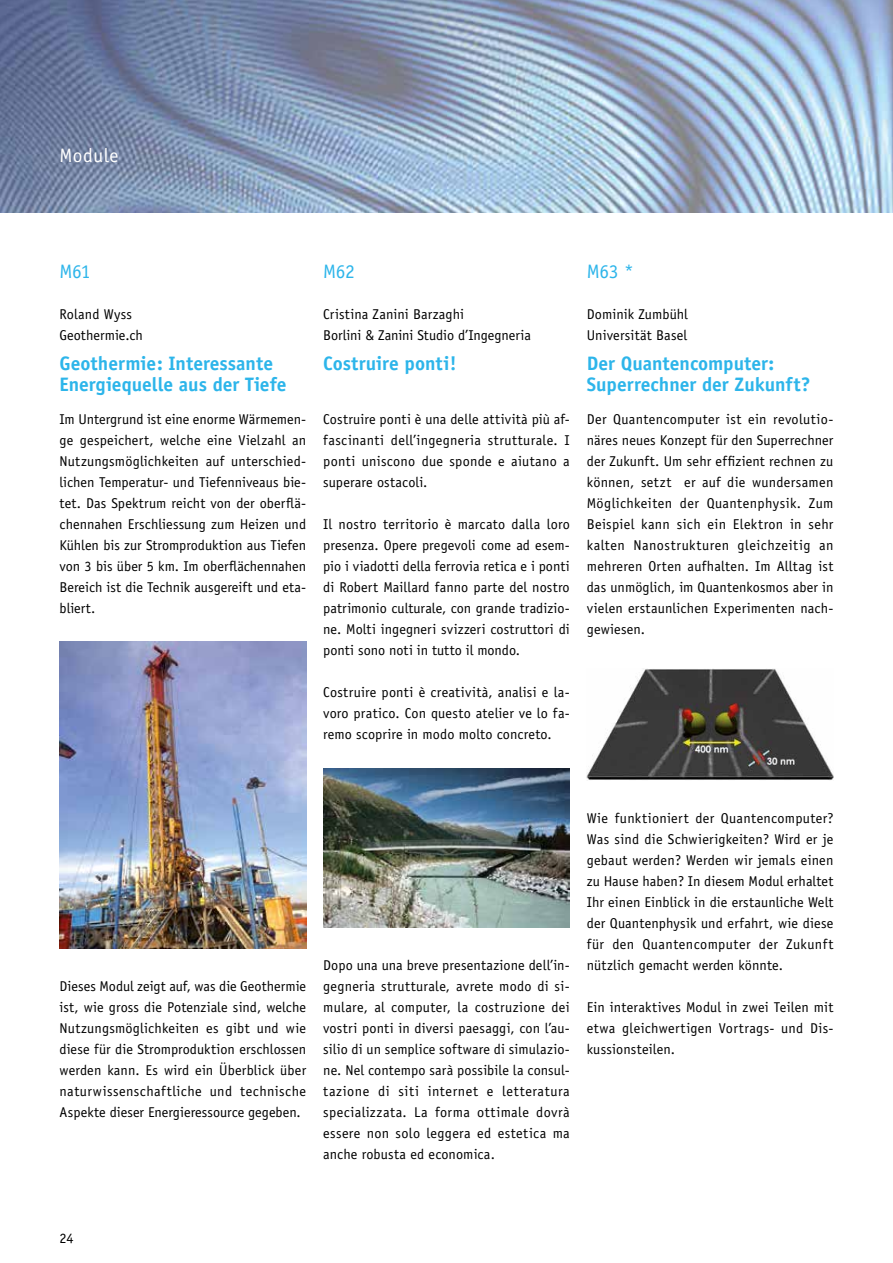
<style>
.page{position:relative;width:893px;height:1263px;background:#fff}
.page>*{position:absolute;margin:0;border:0;box-sizing:border-box;transform-origin:0 0}
.t1{font:700 19.5px/21px "Officina Sans";color:#2db5ea}
.t2{font:19.5px "Officina Sans";letter-spacing:-.02em;color:#2db5ea}
.t3{font:19.5px "Officina Sans";letter-spacing:.025em;color:#fff}
.t4{font:14.25px/21px "Officina Sans";letter-spacing:.01em;color:#000;text-align:justify}
</style>
<div class="page">
<img style="left:0;top:0;width:893px;height:213px">
<img style="left:60px;top:642px;width:246px;height:307px">
<img style="left:587px;top:669px;width:246px;height:111px">
<img style="left:323px;top:768px;width:247px;height:160px">
<h1 class="t3" style="left:60px;top:144px;width:60px">Module</h1>
<h1 class="t2" style="left:60px;top:260px;width:32px">M61</h1>
<h1 class="t2" style="left:323px;top:260px;width:33px">M62</h1>
<h1 class="t2" style="left:587px;top:260px;width:49px">M63 *</h1>
<p class="t4" style="left:60px;top:303px;width:85px">Roland Wyss<br>Geothermie.ch</p>
<h1 class="t1" style="left:60px;top:352px;width:229px">Geothermie: Interessante<br>Energiequelle aus der Tiefe</h1>
<p class="t4" style="left:60px;top:408px;width:248px">Im Untergrund ist eine enorme Wärmemen&shy;ge gespeichert, welche eine Vielzahl an Nutzungsmöglichkeiten auf unterschied&shy;lichen Temperatur- und Tiefenniveaus bie&shy;tet. Das Spektrum reicht von der oberflä&shy;chennahen Erschliessung zum Heizen und Kühlen bis zur Stromproduktion aus Tiefen von 3 bis über 5 km. Im oberflächennahen Bereich ist die Technik ausgereift und eta&shy;bliert.</p>
<p class="t4" style="left:323px;top:303px;width:209px">Cristina Zanini Barzaghi<br>Borlini &amp; Zanini Studio d’Ingegneria</p>
<h1 class="t1" style="left:323px;top:352px;width:135px">Costruire ponti!</h1>
<p class="t4" style="left:323px;top:408px;width:248px">Costruire ponti è una delle attività più af&shy;fascinanti dell’ingegneria strutturale. I ponti uniscono due sponde e aiutano a superare ostacoli.</p>
<p class="t4" style="left:323px;top:513px;width:248px">Il nostro territorio è marcato dalla loro presenza. Opere pregevoli come ad esem&shy;pio i viadotti della ferrovia retica e i ponti di Robert Maillard fanno parte del nostro patrimonio culturale, con grande tradizio&shy;ne. Molti ingegneri svizzeri costruttori di ponti sono noti in tutto il mondo.</p>
<p class="t4" style="left:323px;top:681px;width:248px">Costruire ponti è creatività, analisi e la&shy;voro pratico. Con questo atelier ve lo fa&shy;remo scoprire in modo molto concreto.</p>
<p class="t4" style="left:587px;top:303px;width:103px">Dominik Zumbühl<br>Universität Basel</p>
<h1 class="t1" style="left:587px;top:352px;width:225px">Der Quantencomputer:<br>Superrechner der Zukunft?</h1>
<p class="t4" style="left:587px;top:408px;width:248px">Der Quantencomputer ist ein revolutio&shy;näres neues Konzept für den Superrechner der Zukunft. Um sehr effizient rechnen zu können, setzt er auf die wundersamen Möglichkeiten der Quantenphysik. Zum Beispiel kann sich ein Elektron in sehr kalten Nanostrukturen gleichzeitig an mehreren Orten aufhalten. Im Alltag ist das unmöglich, im Quantenkosmos aber in vielen erstaunlichen Experimenten nach&shy;gewiesen.</p>
<p class="t4" style="left:60px;top:975px;width:248px">Dieses Modul zeigt auf, was die Geothermie ist, wie gross die Potenziale sind, welche Nutzungsmöglichkeiten es gibt und wie diese für die Stromproduktion erschlossen werden kann. Es wird ein Überblick über naturwissenschaftliche und technische Aspekte dieser Energieressource gegeben.</p>
<p class="t4" style="left:323px;top:954px;width:248px">Dopo una una breve presentazione dell’in&shy;gegneria strutturale, avrete modo di si&shy;mulare, al computer, la costruzione dei vostri ponti in diversi paesaggi, con l’au&shy;silio di un semplice software di simulazio&shy;ne. Nel contempo sarà possibile la consul&shy;tazione di siti internet e letteratura specializzata. La forma ottimale dovrà essere non solo leggera ed estetica ma anche robusta ed economica.</p>
<p class="t4" style="left:587px;top:807px;width:248px">Wie funktioniert der Quantencomputer?<br>Was sind die Schwierigkeiten? Wird er je gebaut werden? Werden wir jemals einen zu Hause haben? In diesem Modul erhaltet Ihr einen Einblick in die erstaunliche Welt der Quantenphysik und erfahrt, wie diese für den Quantencomputer der Zukunft nützlich gemacht werden könnte.</p>
<p class="t4" style="left:587px;top:996px;width:248px">Ein interaktives Modul in zwei Teilen mit etwa gleichwertigen Vortrags- und Dis&shy;kussionsteilen.</p>
<p class="t4" style="left:60px;top:1227px;width:16px">24</p>
</div>
